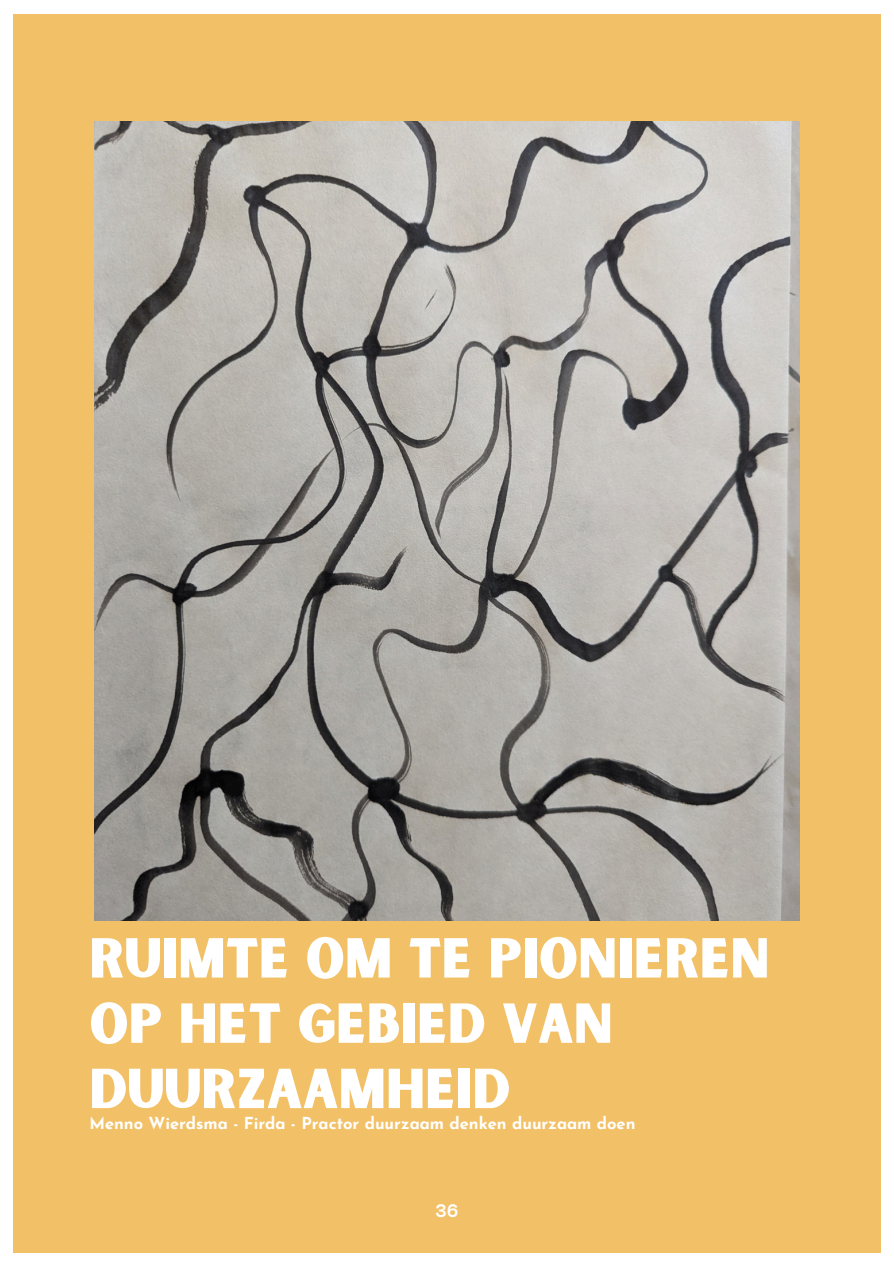
<style>
.page{position:relative;width:894px;height:1264px;background:#fff}
.page>*{position:absolute;margin:0;border:0;box-sizing:border-box;transform-origin:0 0}
.t1{font:53.7px/65.2px "Sunborn Sans One";color:#fff}
.t2{font:18px "Poly Sans Median";color:#fff}
.t3{font:700 16.5px "Josefin Sans";color:#fff}
</style>
<div class="page">
<div style="left:13px;top:14px;width:867px;height:1238px;background:#f2c167"></div>
<img style="left:94px;top:122px;width:705px;height:798px">
<h1 class="t1" style="left:89px;top:928px;width:681px">RUIMTE OM TE PIONIEREN<br>OP HET GEBIED VAN<br>DUURZAAMHEID</h1>
<p class="t3" style="left:89px;top:1116px;width:547px">Menno Wierdsma - Firda - Practor duurzaam denken duurzaam doen</p>
<p class="t2" style="left:435px;top:1202px;width:25px">36</p>
</div>
